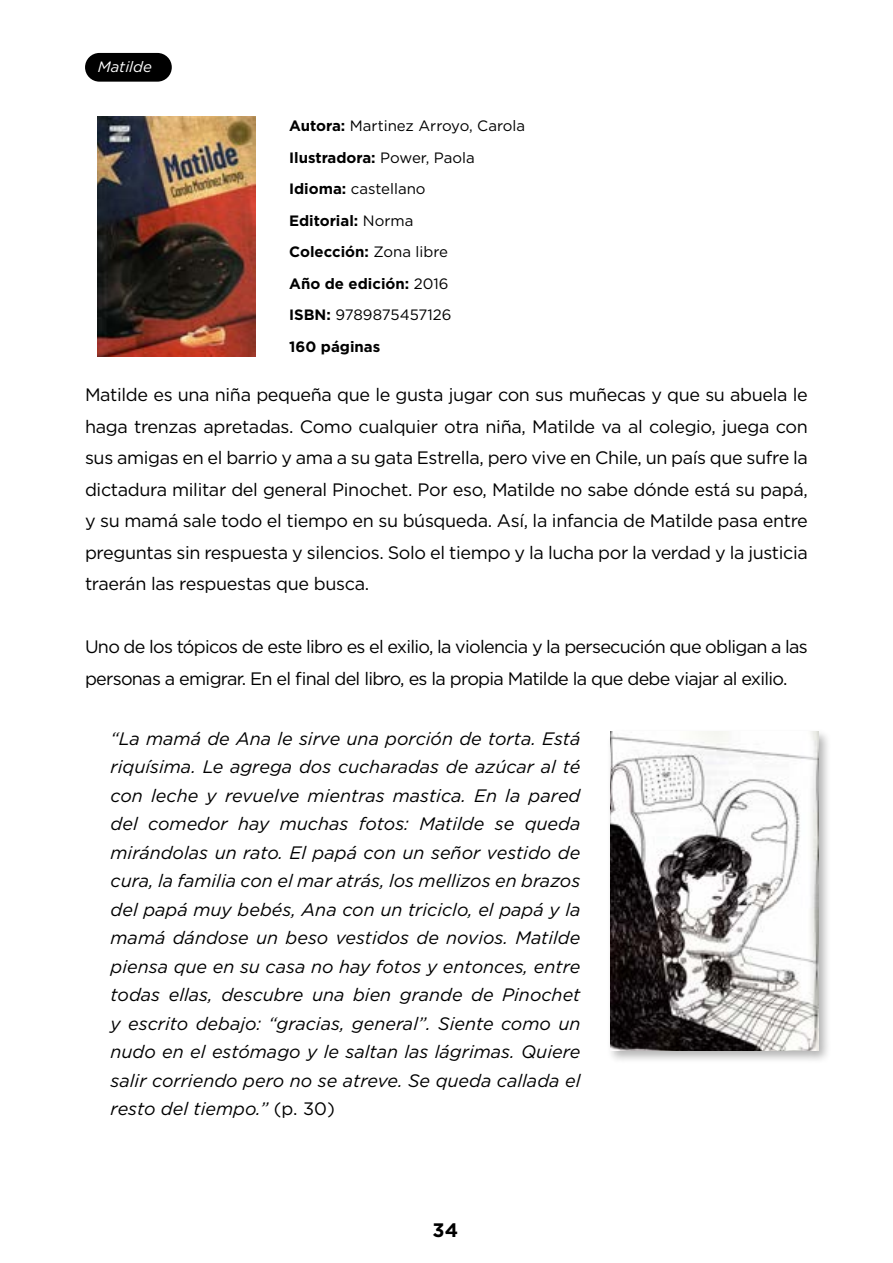
<style>
.page{position:relative;width:893px;height:1263px;background:#fff}
.page>*{position:absolute;margin:0;border:0;box-sizing:border-box;transform-origin:0 0}
.t1{font:700 19.5px "Gotham";color:#000}
.t2{font:18px/31.5px "Gotham";letter-spacing:-.04em;color:#000;text-align:justify}
.t3{font:italic 18px/28.5px "Gotham";color:#000;text-align:justify}
.t4{font:700 15px/31.5px "Gotham";color:#000}
.t5{font:italic 15px "Gotham";color:#fff}
.s1{font-weight:400}
.s2{font-style:normal}
</style>
<div class="page">
<div style="left:85px;top:53px;width:87px;height:29px;background:#000;border-radius:14px"></div>
<img style="left:98px;top:117px;width:157px;height:239px">
<div style="left:607px;top:729px;width:225px;height:334px;background:#000;opacity:.3"></div>
<img style="left:610px;top:732px;width:209px;height:318px">
<p class="t5" style="left:98px;top:57px;width:56px">Matilde</p>
<p class="t4" style="left:289px;top:110px;width:237px">Autora: <span class="s1">Martinez Arroyo, Carola<br></span>Ilustradora: <span class="s1">Power, Paola<br></span>Idioma: <span class="s1">castellano<br></span>Editorial: <span class="s1">Norma<br></span>Colección: <span class="s1">Zona libre<br></span>Año de edición: <span class="s1">2016<br></span>ISBN: <span class="s1">9789875457126<br></span>160 páginas</p>
<p class="t2" style="left:85px;top:379px;width:724px">Matilde es una niña pequeña que le gusta jugar con sus muñecas y que su abuela le haga trenzas apretadas. Como cualquier otra niña, Matilde va al colegio, juega con sus amigas en el barrio y ama a su gata Estrella, pero vive en Chile, un país que sufre la dictadura militar del general Pinochet. Por eso, Matilde no sabe dónde está su papá, y su mamá sale todo el tiempo en su búsqueda. Así, la infancia de Matilde pasa entre preguntas sin respuesta y silencios. Solo el tiempo y la lucha por la verdad y la justicia traerán las respuestas que busca.</p>
<p class="t2" style="left:85px;top:631px;width:724px">Uno de los tópicos de este libro es el exilio, la violencia y la persecución que obligan a las personas a emigrar. En el final del libro, es la propia Matilde la que debe viajar al exilio.</p>
<p class="t3" style="left:111px;top:724px;width:471px">“La mamá de Ana le sirve una porción de torta. Está riquísima. Le agrega dos cucharadas de azúcar al té con leche y revuelve mientras mastica. En la pared del comedor hay muchas fotos: Matilde se queda mirándolas un rato. El papá con un señor vestido de cura, la familia con el mar atrás, los mellizos en brazos del papá muy bebés, Ana con un triciclo, el papá y la mamá dándose un beso vestidos de novios. Matilde piensa que en su casa no hay fotos y entonces, entre todas ellas, descubre una bien grande de Pinochet y escrito debajo: “gracias, general”. Siente como un nudo en el estómago y le saltan las lágrimas. Quiere salir corriendo pero no se atreve. Se queda callada el resto del tiempo.” <span class="s2">(p. 30)</span></p>
<p class="t1" style="left:433px;top:1217px;width:27px">34</p>
</div>
